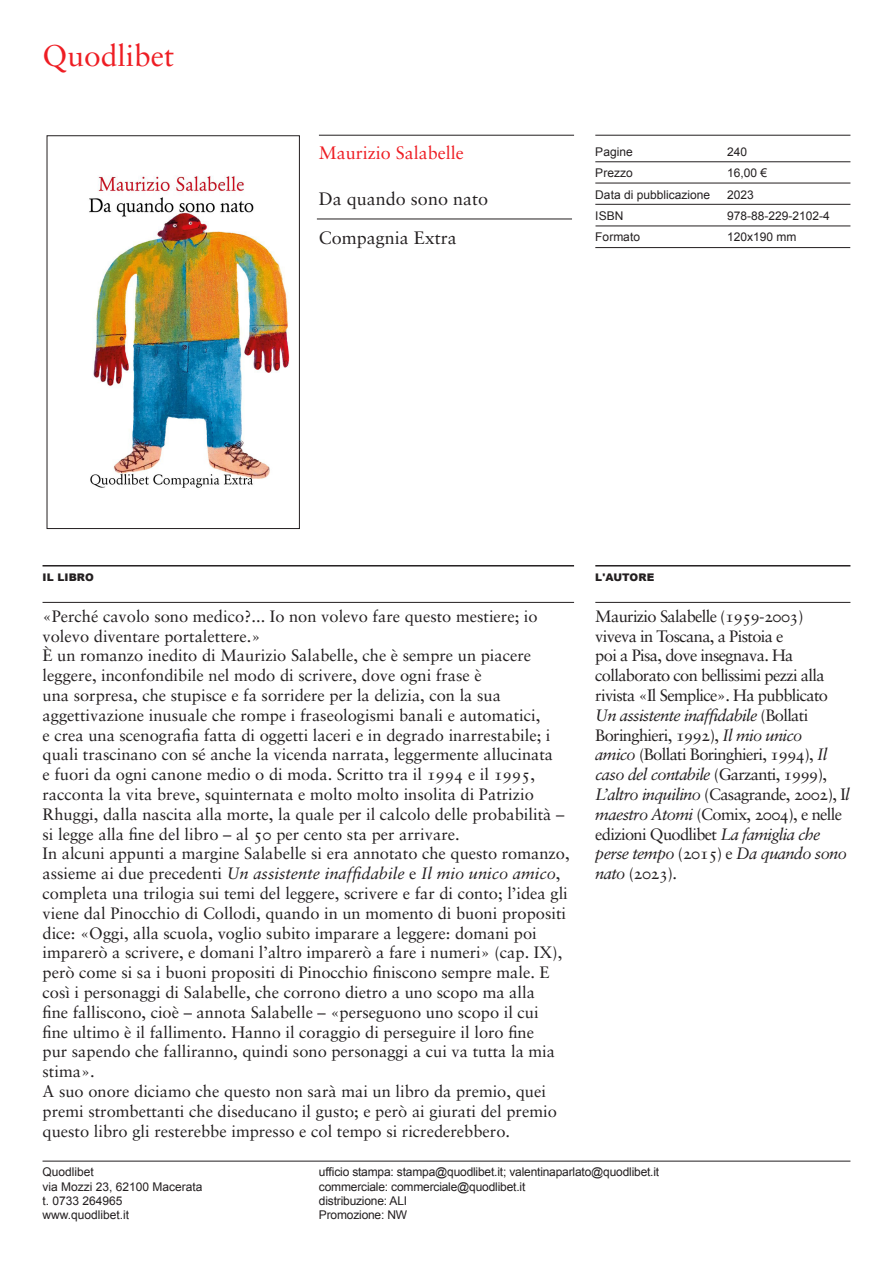
<style>
.page{position:relative;width:893px;height:1263px;background:#fff}
.page>*{position:absolute;margin:0;border:0;box-sizing:border-box;transform-origin:0 0}
.t1{font:30px "Sabon Roman Os F";color:#ee1d23}
.t2{font:18px "Sabon Roman Os F";color:#231f20}
.t3{font:18px "Sabon Roman Os F";color:#ee1d23}
.t4{font:16.5px/19.8px "Sabon Roman Os F";color:#231f20}
.t5{font:16.5px/19.8px "Sabon Roman Os F";letter-spacing:-.04em;color:#231f20}
.t6{font:12px "Arial";color:#231f20}
.t7{font:900 10.5px "Arial";letter-spacing:.01em;color:#231f20}
.s1{font-family:"Sabon Italic Os F"}
</style>
<div class="page">
<hr style="left:43px;top:1161px;width:807px;height:1px;background:#231f20">
<hr style="left:319px;top:135px;width:255px;height:1px;background:#231f20">
<hr style="left:43px;top:565px;width:531px;height:1px;background:#231f20">
<hr style="left:595px;top:565px;width:255px;height:1px;background:#231f20">
<hr style="left:43px;top:602px;width:531px;height:1px;background:#231f20">
<hr style="left:595px;top:602px;width:255px;height:1px;background:#231f20">
<hr style="left:595px;top:135px;width:255px;height:1px;background:#231f20">
<hr style="left:595px;top:162px;width:255px;height:1px;background:#231f20">
<hr style="left:595px;top:183px;width:255px;height:1px;background:#231f20">
<hr style="left:595px;top:204px;width:255px;height:1px;background:#231f20">
<hr style="left:595px;top:226px;width:255px;height:1px;background:#231f20">
<hr style="left:595px;top:247px;width:255px;height:1px;background:#231f20">
<img style="left:89px;top:176px;width:201px;height:312px">
<div style="left:47px;top:136px;width:253px;height:393px;border:1px solid #231f20"></div>
<hr style="left:317px;top:219px;width:255px;height:1px;background:#231f20">
<p class="t1" style="left:43px;top:38px;width:133px">Quodlibet</p>
<p class="t3" style="left:319px;top:142px;width:147px">Maurizio Salabelle</p>
<p class="t2" style="left:319px;top:188px;width:171px">Da quando sono nato</p>
<p class="t2" style="left:319px;top:227px;width:140px">Compagnia Extra</p>
<p class="t6" style="left:595px;top:144px;width:39px">Pagine</p>
<p class="t6" style="left:595px;top:165px;width:39px">Prezzo</p>
<p class="t6" style="left:595px;top:186px;width:116px">Data di pubblicazione</p>
<p class="t6" style="left:595px;top:208px;width:30px">ISBN</p>
<p class="t6" style="left:595px;top:229px;width:46px">Formato</p>
<p class="t6" style="left:727px;top:144px;width:22px">240</p>
<p class="t6" style="left:727px;top:165px;width:42px">16,00 €</p>
<p class="t6" style="left:727px;top:186px;width:28px">2023</p>
<p class="t6" style="left:727px;top:208px;width:104px">978-88-229-2102-4</p>
<p class="t6" style="left:727px;top:229px;width:71px">120x190 mm</p>
<p class="t7" style="left:43px;top:570px;width:53px">IL LIBRO</p>
<p class="t7" style="left:595px;top:570px;width:60px">L'AUTORE</p>
<p class="t4" style="left:43px;top:606px;width:497px">«Perché cavolo sono medico?... Io non volevo fare questo mestiere; io volevo diventare portalettere.»</p>
<p class="t4" style="left:43px;top:645px;width:523px">È un romanzo inedito di Maurizio Salabelle, che è sempre un piacere leggere, inconfondibile nel modo di scrivere, dove ogni frase è<br>una sorpresa, che stupisce e fa sorridere per la delizia, con la sua aggettivazione inusuale che rompe i fraseologismi banali e automatici,<br>e crea una scenografia fatta di oggetti laceri e in degrado inarrestabile; i quali trascinano con sé anche la vicenda narrata, leggermente allucinata e fuori da ogni canone medio o di moda. Scritto tra il 1994 e il 1995, racconta la vita breve, squinternata e molto molto insolita di Patrizio Rhuggi, dalla nascita alla morte, la quale per il calcolo delle probabilità – si legge alla fine del libro – al 50 per cento sta per arrivare.</p>
<p class="t4" style="left:43px;top:843px;width:529px">In alcuni appunti a margine Salabelle si era annotato che questo romanzo, assieme ai due precedenti <span class="s1">Un assistente inaffidabile</span> e <span class="s1">Il mio unico amico</span>, completa una trilogia sui temi del leggere, scrivere e far di conto; l’idea gli viene dal Pinocchio di Collodi, quando in un momento di buoni propositi dice: «Oggi, alla scuola, voglio subito imparare a leggere: domani poi imparerò a scrivere, e domani l’altro imparerò a fare i numeri» (cap. IX), però come si sa i buoni propositi di Pinocchio finiscono sempre male. E così i personaggi di Salabelle, che corrono dietro a uno scopo ma alla<br>fine falliscono, cioè – annota Salabelle – «perseguono uno scopo il cui<br>fine ultimo è il fallimento. Hanno il coraggio di perseguire il loro fine<br>pur sapendo che falliranno, quindi sono personaggi a cui va tutta la mia stima».</p>
<p class="t4" style="left:43px;top:1081px;width:516px">A suo onore diciamo che questo non sarà mai un libro da premio, quei premi strombettanti che diseducano il gusto; e però ai giurati del premio questo libro gli resterebbe impresso e col tempo si ricrederebbero.</p>
<p class="t5" style="left:595px;top:606px;width:256px">Maurizio Salabelle (1959-2003)<br>viveva in Toscana, a Pistoia e<br>poi a Pisa, dove insegnava. Ha collaborato con bellissimi pezzi alla rivista «Il Semplice». Ha pubblicato <span class="s1">Un assistente inaffidabile</span> (Bollati Boringhieri, 1992), <span class="s1">Il mio unico<br>amico</span> (Bollati Boringhieri, 1994), <span class="s1">Il caso del contabile</span> (Garzanti, 1999), <span class="s1">L’altro inquilino</span> (Casagrande, 2002), I<span class="s1">l maestro Atomi</span> (Comix, 2004), e nelle edizioni Quodlibet <span class="s1">La famiglia che perse tempo</span> (2015) e <span class="s1">Da quando sono nato</span> (2023).</p>
<p class="t6" style="left:43px;top:1164px;width:53px">Quodlibet</p>
<p class="t6" style="left:43px;top:1178px;width:162px">via Mozzi 23, 62100 Macerata</p>
<p class="t6" style="left:43px;top:1193px;width:82px">t. 0733 264965</p>
<p class="t6" style="left:43px;top:1207px;width:88px">www.quodlibet.it</p>
<p class="t6" style="left:319px;top:1164px;width:342px">ufficio stampa: stampa@quodlibet.it; valentinaparlato@quodlibet.it</p>
<p class="t6" style="left:319px;top:1178px;width:208px">commerciale: commerciale@quodlibet.it</p>
<p class="t6" style="left:319px;top:1193px;width:90px">distribuzione: ALI</p>
<p class="t6" style="left:319px;top:1207px;width:90px">Promozione: NW</p>
</div>
